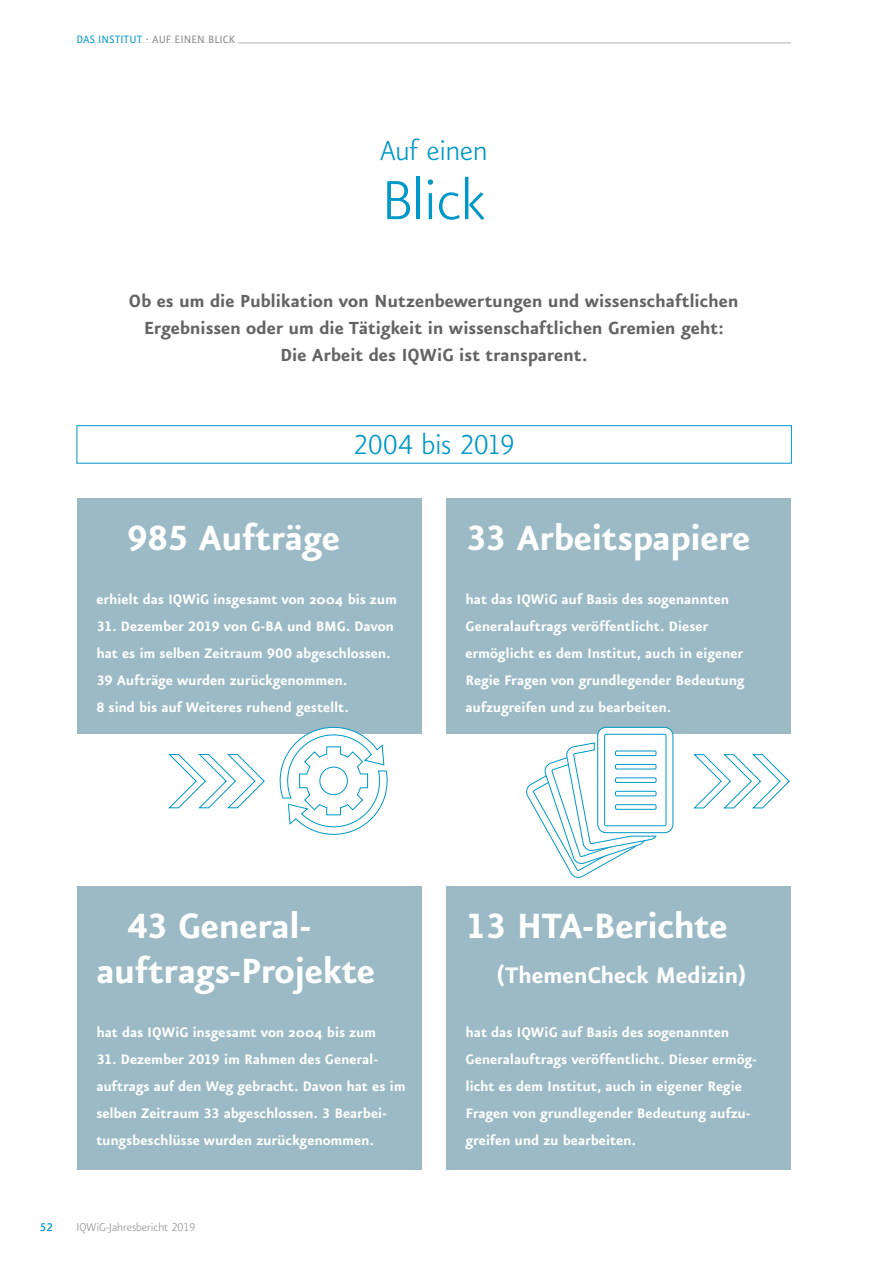
<style>
.page{position:relative;width:893px;height:1263px;background:#fff}
.page>*{position:absolute;margin:0;border:0;box-sizing:border-box;transform-origin:0 0}
.t1{font:300 66px "Eureka Sans CE";color:#0098c6}
.t2{font:700 42px/45px "Eureka Sans CE";letter-spacing:-.015em;color:#fff}
.t3{font:33px "Eureka Sans CE Light Caps";letter-spacing:-.005em;color:#0098c6}
.t4{font:300 33px "Eureka Sans CE";color:#0098c6}
.t5{font:700 27px "Eureka Sans CE";letter-spacing:-.01em;color:#fff}
.t6{font:700 21px/27px "Eureka Sans CE";letter-spacing:-.01em;color:#646363;text-align:center}
.t7{font:700 16.5px/27px "Eureka Sans CE";letter-spacing:-.01em;color:#fff}
.t8{font:300 13.5px "Eureka Sans CE";color:#929292}
.t9{font:13.5px "Eureka Sans CE Medium Caps";color:#0098c6}
.t10{font:12.75px "Eureka Sans CE";letter-spacing:.005em;color:#878787}
.s1{color:#0098c6}
.s2{color:#fff}
.s3{font-family:"Eureka Sans CE";font-weight:300}
.s4{font-family:"Eureka Sans CE Bold Caps";font-weight:400}
.s5{font-family:"Eureka Sans CE Light Caps";font-weight:400}
</style>
<div class="page">
<hr style="left:77px;top:43px;width:714px;height:1px;background:#b3b2b2">
<hr style="left:77px;top:42px;width:162px;height:2px;background:#fff">
<div style="left:446px;top:498px;width:345px;height:235px;background:#9bbac5"></div>
<div style="left:446px;top:886px;width:345px;height:283px;background:#9bbac5"></div>
<div style="left:77px;top:425px;width:715px;height:39px;border:1px solid #0098c6"></div>
<div style="left:77px;top:498px;width:345px;height:235px;background:#9bbac5"></div>
<div style="left:77px;top:886px;width:345px;height:283px;background:#9bbac5"></div>
<svg style="left:276px;top:726px;width:113px;height:109px"></svg>
<svg style="left:168px;top:754px;width:97px;height:54px"></svg>
<svg style="left:693px;top:754px;width:97px;height:55px"></svg>
<svg style="left:525px;top:727px;width:149px;height:151px"></svg>
<p class="t10" style="left:77px;top:33px;width:164px"><span class="s1">DAS INSTITUT</span> . AUF EINEN BLICK<span class="s2">.</span></p>
<h3 class="t4" style="left:380px;top:134px;width:109px">Auf einen</h3>
<h1 class="t1" style="left:382px;top:167px;width:105px">Blick</h1>
<p class="t6" style="left:129px;top:287px;width:611px">Ob es um die Publikation von Nutzenbewertungen und wissenschaftlichen<br>Ergebnissen oder um die Tätigkeit in wissenschaftlichen Gremien geht:<br>Die Arbeit des IQWiG ist transparent.</p>
<h3 class="t3" style="left:354px;top:429px;width:163px">2004 <span class="s3">bis</span> 2019</h3>
<h2 class="t2" style="left:127px;top:515px;width:215px"><span class="s4">985</span> Aufträge</h2>
<p class="t7" style="left:96px;top:586px;width:302px">erhielt das IQWiG insgesamt von 2004 bis zum</p>
<p class="t7" style="left:96px;top:613px;width:299px"><span class="s4">31.</span> Dezember <span class="s4">2019</span> von G-BA und BMG. Davon hat es im selben Zeitraum <span class="s4">900</span> abgeschlossen.<br><span class="s4">39</span> Aufträge wurden zurückgenommen.<br>8 sind bis auf Weiteres ruhend gestellt.</p>
<h2 class="t2" style="left:466px;top:515px;width:286px"><span class="s4">33</span> Arbeitspapiere</h2>
<p class="t7" style="left:466px;top:586px;width:281px">hat das IQWiG auf Basis des sogenannten Generalauftrags veröffentlicht. Dieser ermöglicht es dem Institut, auch in eigener Regie Fragen von grundlegender Bedeutung aufzugreifen und zu bearbeiten.</p>
<h2 class="t2" style="left:96px;top:903px;width:280px;text-indent:30px"><span class="s4">43</span> General&shy;auftrags-Projekte</h2>
<p class="t7" style="left:96px;top:1019px;width:281px">hat das IQWiG insgesamt von 2004 bis zum</p>
<p class="t7" style="left:96px;top:1046px;width:311px"><span class="s4">31.</span> Dezember <span class="s4">2019</span> im Rahmen des General&shy;auftrags auf den Weg gebracht. Davon hat es im selben Zeitraum <span class="s4">33</span> abgeschlossen. <span class="s4">3</span> Bearbei&shy;tungsbeschlüsse wurden zurückgenommen.</p>
<p class="t9" style="left:40px;top:1220px;width:14px">52</p>
<p class="t8" style="left:77px;top:1220px;width:120px">IQWiG-Jahresbericht <span class="s5">2019</span></p>
<h2 class="t2" style="left:466px;top:903px;width:264px"><span class="s4">13</span> HTA-Berichte</h2>
<h3 class="t5" style="left:496px;top:960px;width:252px">(ThemenCheck Medizin)</h3>
<p class="t7" style="left:466px;top:1019px;width:292px">hat das IQWiG auf Basis des sogenannten Generalauftrags veröffentlicht. Dieser ermög&shy;licht es dem Institut, auch in eigener Regie Fragen von grundlegender Bedeutung aufzu&shy;greifen und zu bearbeiten.</p>
</div>
